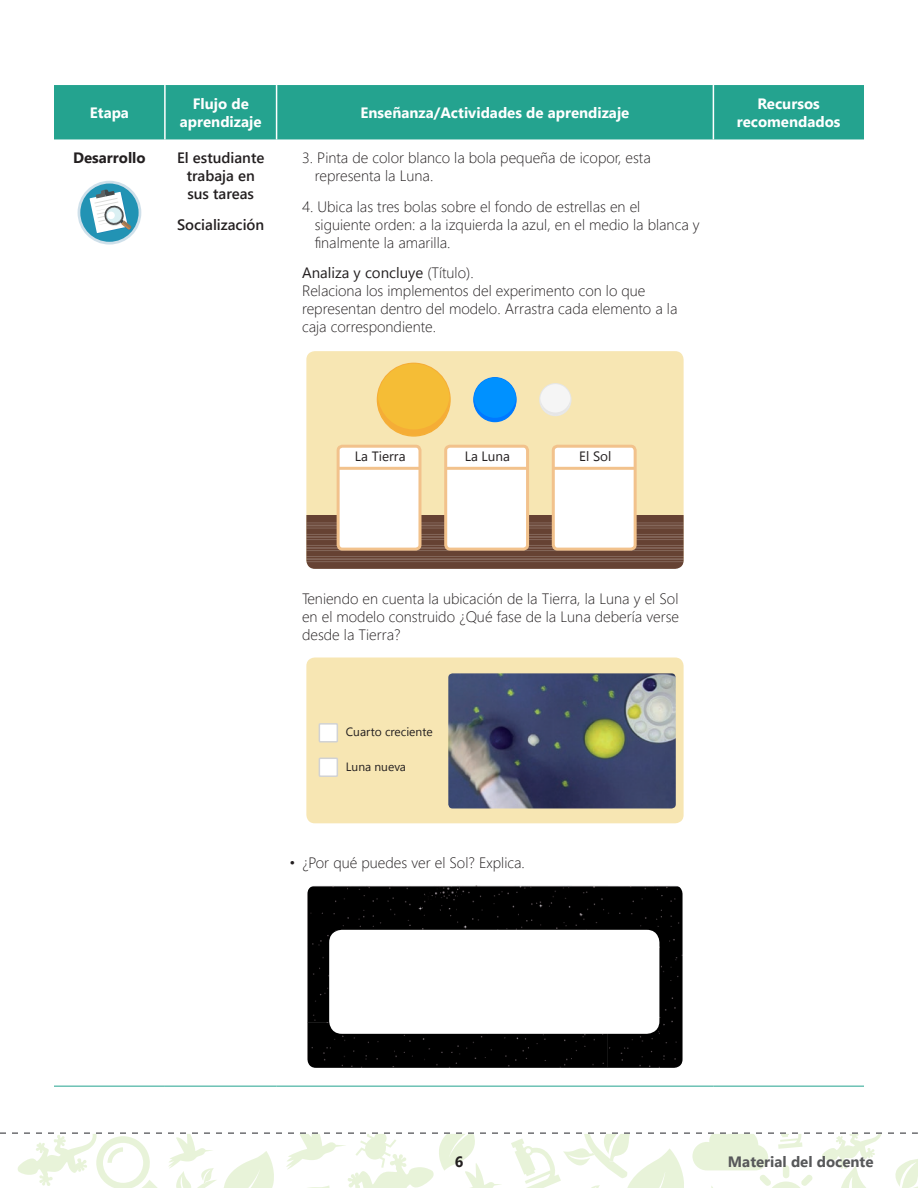
<style>
.page{position:relative;width:918px;height:1188px;background:#fff}
.page>*{position:absolute;margin:0;border:0;box-sizing:border-box;transform-origin:0 0}
.t1{font:300 15px/18px "Segoe UI";color:#231f20}
.t2{font:700 15px/18px "Segoe UI";color:#fff;text-align:center}
.t3{font:600 15px/18px "Segoe UI";color:#231f20;text-align:center}
.t4{font:700 15px "Segoe UI";color:#57585a}
.t5{font:700 15px "Segoe UI";color:#231f20}
.t6{font:13.5px "Segoe UI";color:#231f20}
.t7{font:12px "Segoe UI";color:#231f20}
.s1{font-weight:400}
</style>
<div class="page">
<svg style="left:0;top:1132px;width:918px;height:56px"></svg>
<div style="left:54px;top:85px;width:810px;height:54px;background:#24a38f"></div>
<hr style="left:277px;top:1086px;width:436px;height:1px;background:#24a38f">
<hr style="left:713px;top:1086px;width:151px;height:1px;background:#24a38f">
<hr style="left:164px;top:85px;width:2px;height:54px;background:#fff">
<hr style="left:276px;top:85px;width:1px;height:54px;background:#fff">
<hr style="left:713px;top:85px;width:1px;height:54px;background:#fff">
<hr style="left:54px;top:1086px;width:111px;height:1px;background:#24a38f">
<hr style="left:165px;top:1086px;width:112px;height:1px;background:#24a38f">
<svg style="left:78px;top:181px;width:63px;height:64px"></svg>
<div style="left:80px;top:184px;width:59px;height:58px;background:#2293b4;border-radius:50%"></div>
<svg style="left:90px;top:189px;width:42px;height:45px"></svg>
<div style="left:306px;top:351px;width:378px;height:217px;background:#f7e6b3;border-radius:9px"></div>
<svg style="left:306px;top:515px;width:378px;height:54px;background:#694637"></svg>
<hr style="left:306px;top:522px;width:378px;height:1px;background:#fff">
<hr style="left:306px;top:525px;width:378px;height:1px;background:#fff">
<hr style="left:306px;top:528px;width:378px;height:1px;background:#fff">
<hr style="left:306px;top:534px;width:378px;height:1px;background:#fff">
<hr style="left:306px;top:536px;width:378px;height:2px;background:#fff">
<hr style="left:306px;top:539px;width:378px;height:1px;background:#fff">
<hr style="left:306px;top:545px;width:378px;height:1px;background:#fff">
<hr style="left:306px;top:547px;width:378px;height:2px;background:#fff">
<hr style="left:306px;top:550px;width:378px;height:1px;background:#fff">
<hr style="left:306px;top:556px;width:378px;height:1px;background:#fff">
<hr style="left:306px;top:558px;width:378px;height:2px;background:#fff">
<hr style="left:306px;top:561px;width:378px;height:1px;background:#fff">
<div style="left:338px;top:446px;width:82px;height:103px;background:#fff;border-radius:4px"></div>
<div style="left:337px;top:445px;width:84px;height:106px;border:3px solid #f2c28c;border-radius:4px"></div>
<hr style="left:339px;top:467px;width:81px;height:3px;background:#f2c28c">
<div style="left:446px;top:446px;width:82px;height:103px;background:#fff;border-radius:4px"></div>
<div style="left:444px;top:445px;width:85px;height:106px;border:3px solid #f2c28c;border-radius:4px"></div>
<hr style="left:446px;top:467px;width:82px;height:3px;background:#f2c28c">
<div style="left:553px;top:446px;width:82px;height:103px;background:#fff;border-radius:4px"></div>
<div style="left:552px;top:445px;width:85px;height:106px;border:3px solid #f2c28c;border-radius:4px"></div>
<hr style="left:554px;top:467px;width:81px;height:3px;background:#f2c28c">
<svg style="left:377px;top:363px;width:74px;height:74px"></svg>
<div style="left:378px;top:364px;width:72px;height:72px;background:#f5bd36;border-radius:50%"></div>
<svg style="left:378px;top:399px;width:72px;height:37px"></svg>
<svg style="left:473px;top:377px;width:44px;height:45px"></svg>
<div style="left:474px;top:378px;width:42px;height:44px;background:#0091ff;border-radius:50%"></div>
<svg style="left:474px;top:400px;width:42px;height:22px"></svg>
<svg style="left:539px;top:383px;width:33px;height:33px"></svg>
<div style="left:540px;top:384px;width:31px;height:31px;background:#f5f5f5;border-radius:50%"></div>
<svg style="left:540px;top:400px;width:31px;height:15px"></svg>
<div style="left:306px;top:658px;width:378px;height:165px;background:#f7e6b3;border-radius:9px"></div>
<div style="left:319px;top:724px;width:18px;height:18px;background:#fff"></div>
<div style="left:319px;top:723px;width:19px;height:20px;border:2px solid #d1d2d4"></div>
<div style="left:319px;top:758px;width:18px;height:18px;background:#fff"></div>
<div style="left:319px;top:758px;width:19px;height:19px;border:2px solid #d1d2d4"></div>
<img style="left:448px;top:673px;width:228px;height:136px">
<img style="left:307px;top:885px;width:376px;height:183px">
<div style="left:329px;top:930px;width:330px;height:104px;background:#fff;border-radius:13px"></div>
<p class="t2" style="left:90px;top:103px;width:41px">Etapa</p>
<p class="t2" style="left:180px;top:94px;width:83px">Flujo de aprendizaje</p>
<p class="t2" style="left:361px;top:103px;width:270px">Enseñanza/Actividades de aprendizaje</p>
<p class="t2" style="left:737px;top:94px;width:105px">Recursos recomendados</p>
<p class="t5" style="left:73px;top:147px;width:74px">Desarrollo</p>
<p class="t3" style="left:177px;top:148px;width:89px">El estudiante trabaja en sus tareas</p>
<p class="t3" style="left:177px;top:215px;width:89px">Socialización</p>
<p class="t1" style="left:315px;top:148px;width:337px;text-indent:-13px">3. Pinta de color blanco la bola pequeña de icopor, esta representa la Luna.</p>
<p class="t1" style="left:315px;top:197px;width:386px;text-indent:-13px">4. Ubica las tres bolas sobre el fondo de estrellas en el siguiente orden: a la izquierda la azul, en el medio la blanca y finalmente la amarilla.</p>
<p class="t1" style="left:302px;top:263px;width:377px"><span class="s1">Analiza y concluye</span> (Título).<br>Relaciona los implementos del experimento con lo que representan dentro del modelo. Arrastra cada elemento a la caja correspondiente.</p>
<p class="t6" style="left:355px;top:447px;width:52px">La Tierra</p>
<p class="t6" style="left:465px;top:447px;width:47px">La Luna</p>
<p class="t6" style="left:579px;top:447px;width:34px">El Sol</p>
<p class="t1" style="left:302px;top:589px;width:379px;text-align:justify">Teniendo en cuenta la ubicación de la Tierra, la Luna y el Sol en el modelo construido ¿Qué fase de la Luna debería verse desde la Tierra?</p>
<p class="t7" style="left:346px;top:724px;width:88px">Cuarto creciente</p>
<p class="t7" style="left:346px;top:758px;width:62px">Luna nueva</p>
<p class="t1" style="left:289px;top:853px;width:237px">• ¿Por qué puedes ver el Sol? Explica.</p>
<p class="t5" style="left:455px;top:1151px;width:10px">6</p>
<p class="t4" style="left:728px;top:1151px;width:147px">Material del docente</p>
</div>
